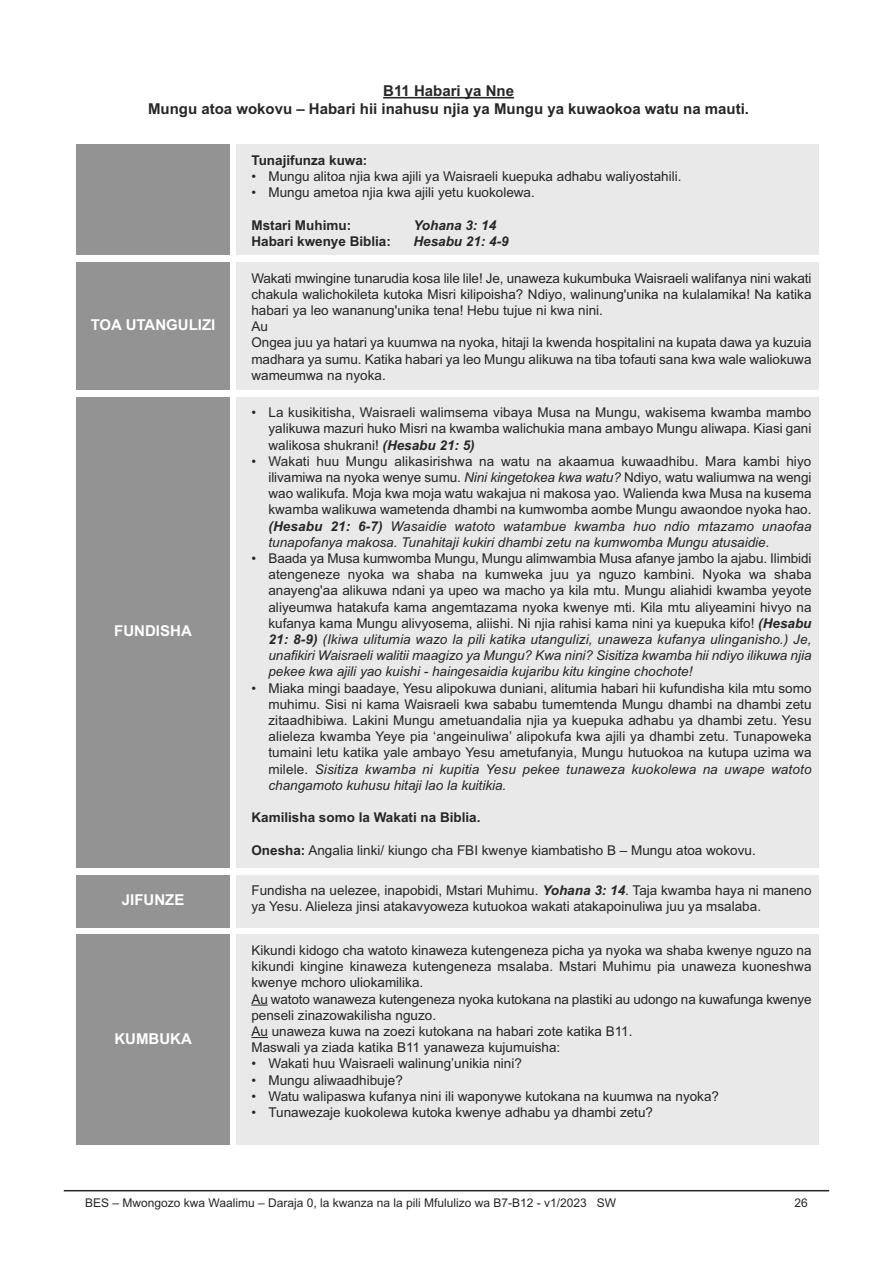
<style>
.page{position:relative;width:893px;height:1263px;background:#fff}
.page>*{position:absolute;margin:0;border:0;box-sizing:border-box;transform-origin:0 0}
.t1{font:700 15px/18px "Arial";color:#272627;text-align:center}
.t2{font:700 15px "Arial";color:#fff}
.t3{font:13.5px/16.2px "Arial";color:#272627;text-align:justify}
.t4{font:700 13.5px "Arial";color:#272627}
.t5{font:italic 700 13.5px "Arial";color:#272627}
.t6{font:12px "Arial";color:#272627}
.s1{font-weight:700;font-style:italic}
.s2{font-style:italic}
.s3{font-weight:700}
</style>
<div class="page">
<hr style="left:64px;top:1190px;width:765px;height:1px;background:#272627">
<hr style="left:383px;top:97px;width:131px;height:1px;background:#272627">
<div style="left:77px;top:145px;width:153px;height:110px;background:#939393"></div>
<div style="left:236px;top:145px;width:583px;height:110px;background:#e9e9e9"></div>
<div style="left:77px;top:262px;width:153px;height:128px;background:#939393"></div>
<div style="left:236px;top:262px;width:583px;height:128px;background:#e9e9e9"></div>
<div style="left:77px;top:397px;width:153px;height:470px;background:#939393"></div>
<div style="left:236px;top:397px;width:583px;height:470px;background:#e9e9e9"></div>
<div style="left:77px;top:874px;width:153px;height:53px;background:#939393"></div>
<div style="left:236px;top:874px;width:583px;height:53px;background:#e9e9e9"></div>
<div style="left:77px;top:934px;width:153px;height:211px;background:#939393"></div>
<div style="left:236px;top:934px;width:583px;height:211px;background:#e9e9e9"></div>
<svg style="left:251px;top:1004px;width:17px;height:1px"></svg>
<svg style="left:251px;top:1037px;width:17px;height:1px"></svg>
<p class="t1" style="left:148px;top:82px;width:602px">B11 Habari ya Nne<br>Mungu atoa wokovu – Habari hii inahusu njia ya Mungu ya kuwaokoa watu na mauti.</p>
<p class="t4" style="left:251px;top:152px;width:118px">Tunajifunza kuwa:</p>
<p class="t3" style="left:251px;top:168px;width:431px">• Mungu alitoa njia kwa ajili ya Waisraeli kuepuka adhabu waliyostahili.</p>
<p class="t3" style="left:251px;top:185px;width:285px">• Mungu ametoa njia kwa ajili yetu kuokolewa.</p>
<p class="t4" style="left:251px;top:217px;width:101px">Mstari Muhimu:</p>
<p class="t5" style="left:413px;top:217px;width:84px">Yohana 3: 14</p>
<p class="t4" style="left:251px;top:233px;width:141px">Habari kwenye Biblia:</p>
<p class="t5" style="left:413px;top:233px;width:97px">Hesabu 21: 4-9</p>
<p class="t2" style="left:91px;top:316px;width:126px">TOA UTANGULIZI</p>
<p class="t2" style="left:114px;top:622px;width:79px">FUNDISHA</p>
<p class="t3" style="left:251px;top:270px;width:562px;text-align:left">Wakati mwingine tunarudia kosa lile lile! Je, unaweza kukumbuka Waisraeli walifanya nini wakati chakula walichokileta kutoka Misri kilipoisha? Ndiyo, walinung'unika na kulalamika! Na katika habari ya leo wananung'unika tena! Hebu tujue ni kwa nini.<br>Au<br>Ongea juu ya hatari ya kuumwa na nyoka, hitaji la kwenda hospitalini na kupata dawa ya kuzuia madhara ya sumu. Katika habari ya leo Mungu alikuwa na tiba tofauti sana kwa wale waliokuwa wameumwa na nyoka.</p>
<p class="t3" style="left:268px;top:404px;width:545px;text-indent:-17px">• La kusikitisha, Waisraeli walimsema vibaya Musa na Mungu, wakisema kwamba mambo yalikuwa mazuri huko Misri na kwamba walichukia mana ambayo Mungu aliwapa. Kiasi gani walikosa shukrani! <span class="s1">(Hesabu 21: 5)</span></p>
<p class="t3" style="left:268px;top:453px;width:545px;text-indent:-17px">• Wakati huu Mungu alikasirishwa na watu na akaamua kuwaadhibu. Mara kambi hiyo ilivamiwa na nyoka wenye sumu. <span class="s2">Nini kingetokea kwa watu?</span> Ndiyo, watu waliumwa na wengi wao walikufa. Moja kwa moja watu wakajua ni makosa yao. Walienda kwa Musa na kusema kwamba walikuwa wametenda dhambi na kumwomba aombe Mungu awaondoe nyoka hao. <span class="s1">(Hesabu 21: 6-7)</span> <span class="s2">Wasaidie watoto watambue kwamba huo ndio mtazamo unaofaa tunapofanya makosa. Tunahitaji kukiri dhambi zetu na kumwomba Mungu atusaidie.</span></p>
<p class="t3" style="left:268px;top:550px;width:545px;text-indent:-17px">• Baada ya Musa kumwomba Mungu, Mungu alimwambia Musa afanye jambo la ajabu. Ilimbidi atengeneze nyoka wa shaba na kumweka juu ya nguzo kambini. Nyoka wa shaba anayeng'aa alikuwa ndani ya upeo wa macho ya kila mtu. Mungu aliahidi kwamba yeyote aliyeumwa hatakufa kama angemtazama nyoka kwenye mti. Kila mtu aliyeamini hivyo na kufanya kama Mungu alivyosema, aliishi. Ni njia rahisi kama nini ya kuepuka kifo! <span class="s1">(Hesabu 21: 8-9)</span> <span class="s2">(Ikiwa ulitumia wazo la pili katika utangulizi, unaweza kufanya ulinganisho.) Je, unafikiri Waisraeli walitii maagizo ya Mungu? Kwa nini? Sisitiza kwamba hii ndiyo ilikuwa njia pekee kwa ajili yao kuishi - haingesaidia kujaribu kitu kingine chochote!</span></p>
<p class="t3" style="left:268px;top:680px;width:545px;text-indent:-17px">• Miaka mingi baadaye, Yesu alipokuwa duniani, alitumia habari hii kufundisha kila mtu somo muhimu. Sisi ni kama Waisraeli kwa sababu tumemtenda Mungu dhambi na dhambi zetu zitaadhibiwa. Lakini Mungu ametuandalia njia ya kuepuka adhabu ya dhambi zetu. Yesu alieleza kwamba Yeye pia ‘angeinuliwa’ alipokufa kwa ajili ya dhambi zetu. Tunapoweka tumaini letu katika yale ambayo Yesu ametufanyia, Mungu hutuokoa na kutupa uzima wa milele. <span class="s2">Sisitiza kwamba ni kupitia Yesu pekee tunaweza kuokolewa na uwape watoto changamoto kuhusu hitaji lao la kuitikia.</span></p>
<p class="t4" style="left:251px;top:810px;width:231px">Kamilisha somo la Wakati na Biblia.</p>
<p class="t3" style="left:251px;top:842px;width:506px"><span class="s3">Onesha:</span> Angalia linki/ kiungo cha FBI kwenye kiambatisho B – Mungu atoa wokovu.</p>
<p class="t2" style="left:122px;top:891px;width:64px">JIFUNZE</p>
<p class="t3" style="left:251px;top:882px;width:562px">Fundisha na uelezee, inapobidi, Mstari Muhimu. <span class="s1">Yohana 3: 14</span>. Taja kwamba haya ni maneno ya Yesu. Alieleza jinsi atakavyoweza kutuokoa wakati atakapoinuliwa juu ya msalaba.</p>
<p class="t2" style="left:114px;top:1030px;width:79px">KUMBUKA</p>
<p class="t3" style="left:251px;top:942px;width:562px;text-align:left">Kikundi kidogo cha watoto kinaweza kutengeneza picha ya nyoka wa shaba kwenye nguzo na kikundi kingine kinaweza kutengeneza msalaba. Mstari Muhimu pia unaweza kuoneshwa kwenye mchoro uliokamilika.<br>Au watoto wanaweza kutengeneza nyoka kutokana na plastiki au udongo na kuwafunga kwenye penseli zinazowakilisha nguzo.<br>Au unaweza kuwa na zoezi kutokana na habari zote katika B11.<br>Maswali ya ziada katika B11 yanaweza kujumuisha:</p>
<p class="t3" style="left:251px;top:1055px;width:272px">• Wakati huu Waisraeli walinung’unikia nini?</p>
<p class="t3" style="left:251px;top:1072px;width:153px">• Mungu aliwaadhibuje?</p>
<p class="t3" style="left:251px;top:1088px;width:469px">• Watu walipaswa kufanya nini ili waponywe kutokana na kuumwa na nyoka?</p>
<p class="t3" style="left:251px;top:1104px;width:403px">• Tunawezaje kuokolewa kutoka kwenye adhabu ya dhambi zetu?</p>
<p class="t6" style="left:85px;top:1196px;width:533px">BES – Mwongozo kwa Waalimu – Daraja 0, la kwanza na la pili Mfululizo wa B7-B12 - v1/2023 SW</p>
<p class="t6" style="left:795px;top:1196px;width:15px">26</p>
</div>
